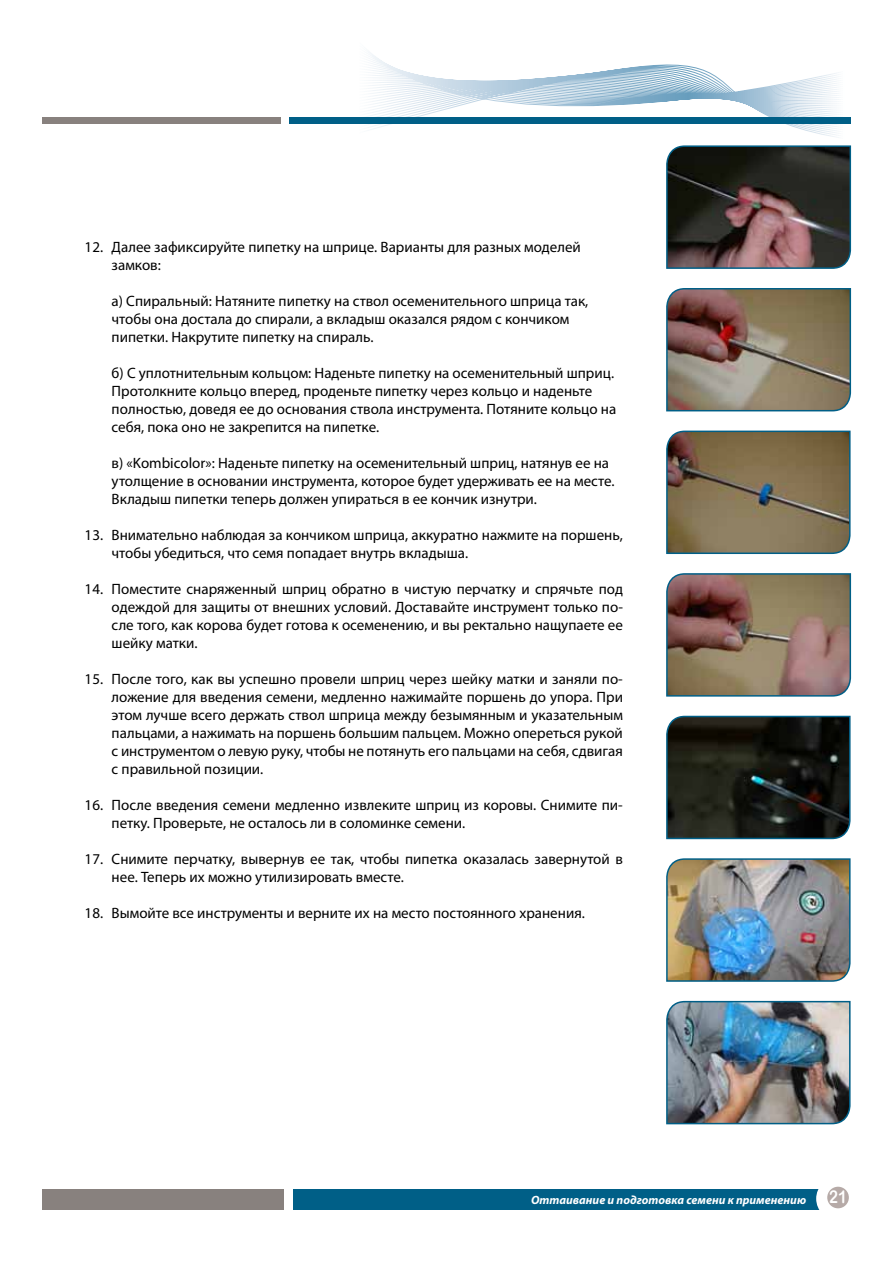
<style>
.page{position:relative;width:893px;height:1263px;background:#fff}
.page>*{position:absolute;margin:0;border:0;box-sizing:border-box;transform-origin:0 0}
.t1{font:17.7px "Arial Rounded MT Bold";color:#fff;scale:.85 1}
.t2{font:15px/18px "Myriad Pro";color:#000}
.t3{font:italic 700 12px "Myriad Pro";color:#fff}
</style>
<div class="page">
<img style="left:666px;top:1000px;width:185px;height:125px">
<div style="left:293px;top:1188px;width:554px;height:21px;background:#005f87"></div>
<div style="left:43px;top:117px;width:238px;height:6px;background:#88817e"></div>
<div style="left:816px;top:1177px;width:44px;height:43px;background:#fff;border-radius:50%"></div>
<div style="left:42px;top:1188px;width:242px;height:21px;background:#88817e"></div>
<div style="left:827px;top:1187px;width:22px;height:21px;background:#b6aaa7;border-radius:50%"></div>
<svg style="left:359px;top:53px;width:491px;height:85px"></svg>
<img style="left:666px;top:288px;width:186px;height:124px">
<svg style="left:666px;top:430px;width:185px;height:124px;background:#7b6e54"></svg>
<svg style="left:666px;top:573px;width:186px;height:124px;background:#877162"></svg>
<svg style="left:666px;top:715px;width:185px;height:125px;background:#1d231e"></svg>
<img style="left:666px;top:858px;width:185px;height:124px">
<div style="left:289px;top:117px;width:561px;height:6px;background:#005f87"></div>
<svg style="left:666px;top:145px;width:186px;height:124px;background:#433b3a"></svg>
<p class="t2" style="left:112px;top:238px;width:471px;text-indent:-27px">12. Далее зафиксируйте пипетку на шприце. Варианты для разных моделей замков:</p>
<p class="t2" style="left:112px;top:292px;width:478px">a) Спиральный: Натяните пипетку на ствол осеменительного шприца так, чтобы она достала до спирали, а вкладыш оказался рядом с кончиком пипетки. Накрутите пипетку на спираль.</p>
<p class="t2" style="left:112px;top:364px;width:506px">б) С уплотнительным кольцом: Наденьте пипетку на осеменительный шприц.<br>Протолкните кольцо вперед, проденьте пипетку через кольцо и наденьте полностью, доведя ее до основания ствола инструмента. Потяните кольцо на себя, пока оно не закрепится на пипетке.</p>
<p class="t2" style="left:112px;top:454px;width:505px">в) «Kombicolor»: Наденьте пипетку на осеменительный шприц, натянув ее на утолщение в основании инструмента, которое будет удерживать ее на месте.<br>Вкладыш пипетки теперь должен упираться в ее кончик изнутри.</p>
<p class="t2" style="left:112px;top:526px;width:513px;text-indent:-27px">13. Внимательно наблюдая за кончиком шприца, аккуратно нажмите на поршень, чтобы убедиться, что семя попадает внутрь вкладыша.</p>
<p class="t2" style="left:112px;top:580px;width:513px;text-align:justify;text-indent:-27px">14. Поместите снаряженный шприц обратно в чистую перчатку и спрячьте под одеждой для защиты от внешних условий. Доставайте инструмент только по&shy;сле того, как корова будет готова к осеменению, и вы ректально нащупаете ее шейку матки.</p>
<p class="t2" style="left:112px;top:670px;width:513px;text-align:justify;text-indent:-27px">15. После того, как вы успешно провели шприц через шейку матки и заняли по&shy;ложение для введения семени, медленно нажимайте поршень до упора. При этом лучше всего держать ствол шприца между безымянным и указательным пальцами, а нажимать на поршень большим пальцем. Можно опереться рукой с инструментом о левую руку, чтобы не потянуть его пальцами на себя, сдвигая с правильной позиции.</p>
<p class="t2" style="left:112px;top:796px;width:513px;text-indent:-27px">16. После введения семени медленно извлеките шприц из коровы. Снимите пи&shy;петку. Проверьте, не осталось ли в соломинке семени.</p>
<p class="t2" style="left:112px;top:850px;width:513px;text-indent:-27px">17. Снимите перчатку, вывернув ее так, чтобы пипетка оказалась завернутой в нее. Теперь их можно утилизировать вместе.</p>
<p class="t2" style="left:85px;top:904px;width:502px">18. Вымойте все инструменты и верните их на место постоянного хранения.</p>
<p class="t3" style="left:531px;top:1192px;width:277px">Оттаивание и подготовка семени к применению</p>
<p class="t1" style="left:829px;top:1186px;width:22px">21</p>
</div>
